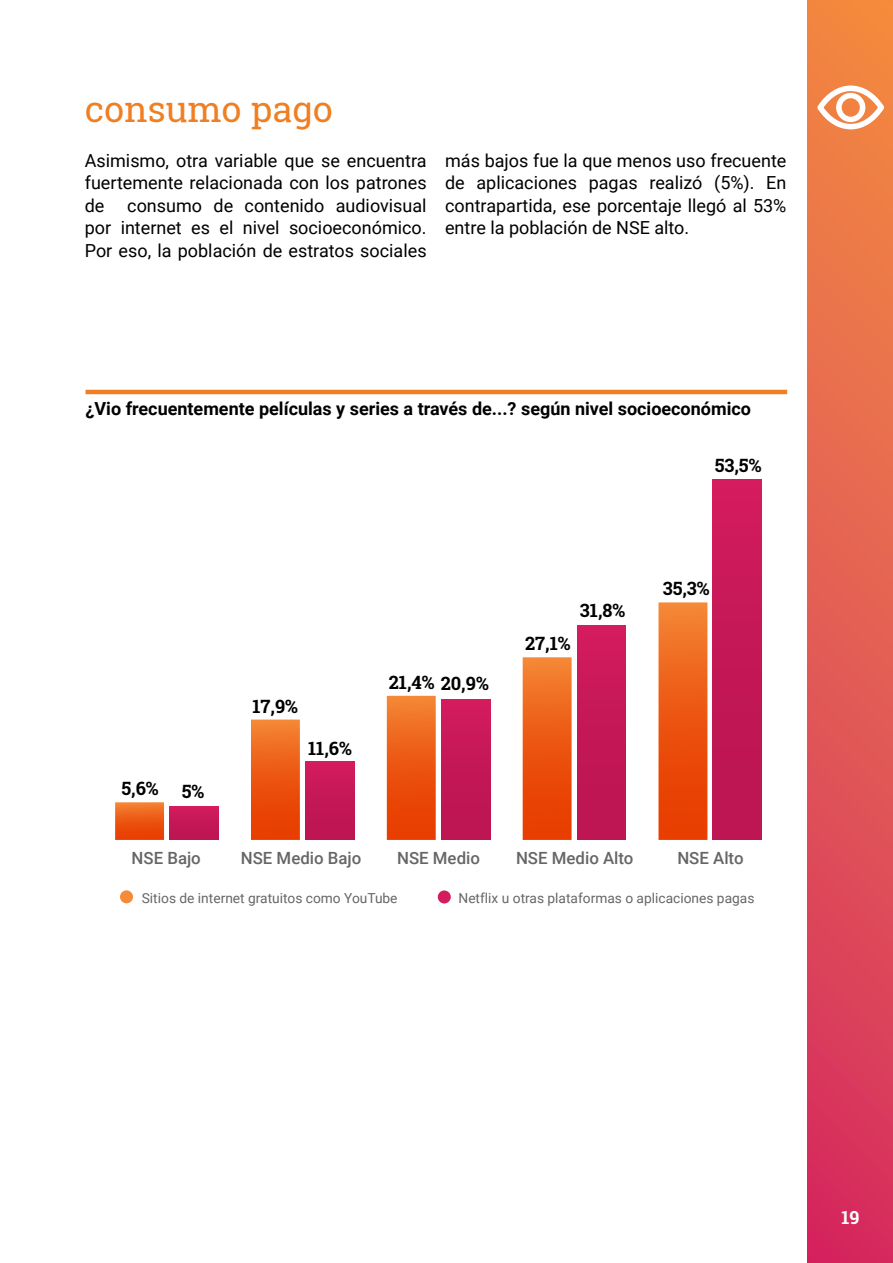
<style>
.page{position:relative;width:893px;height:1263px;background:#fff}
.page>*{position:absolute;margin:0;border:0;box-sizing:border-box;transform-origin:0 0}
.t1{font:36px "Roboto Slab";color:#ef7f22}
.t2{font:700 18.3px "Roboto Slab";color:#000}
.t3{font:700 18.3px "Gotham";color:#000}
.t4{font:18px/22.5px "Roboto";color:#000;text-align:justify}
.t5{font:700 18px "Roboto";color:#000}
.t6{font:700 18px "Roboto Slab";color:#fff}
.t7{font:500 16.8px "Roboto";color:#666}
.t8{font:13.8px "Roboto";color:#666}
</style>
<div class="page">
<svg style="left:808px;top:0;width:85px;height:1263px;background:#e35b52"></svg>
<svg style="left:817px;top:86px;width:67px;height:43px"></svg>
<svg style="left:808px;top:0;width:8px;height:2px"></svg>
<hr style="left:86px;top:390px;width:701px;height:4px;background:#ef7f22">
<div style="left:169px;top:806px;width:49px;height:34px;background:linear-gradient(to right,#c51856,#c51856)"></div>
<div style="left:305px;top:762px;width:49px;height:78px;background:linear-gradient(to right,#c51856,#c51856)"></div>
<div style="left:441px;top:699px;width:49px;height:141px;background:linear-gradient(to right,#c51856,#c51856)"></div>
<div style="left:577px;top:626px;width:49px;height:214px;background:linear-gradient(to right,#c51856,#c51856)"></div>
<div style="left:713px;top:479px;width:49px;height:361px;background:linear-gradient(to right,#c51856,#c51856)"></div>
<svg style="left:115px;top:802px;width:49px;height:38px;background:#ec5c17"></svg>
<svg style="left:251px;top:719px;width:49px;height:121px;background:#ec5a16"></svg>
<svg style="left:387px;top:696px;width:49px;height:144px;background:#ec5a15"></svg>
<svg style="left:523px;top:657px;width:49px;height:183px;background:#ec5b17"></svg>
<svg style="left:658px;top:602px;width:49px;height:238px;background:#ec5b17"></svg>
<div style="left:120px;top:890px;width:13px;height:13px;background:#f58b39;border-radius:50%"></div>
<div style="left:438px;top:890px;width:13px;height:13px;background:#d51c5e;border-radius:50%"></div>
<h1 class="t1" style="left:85px;top:84px;width:250px">consumo pago</h1>
<p class="t4" style="left:85px;top:148px;width:343px">Asimismo, otra variable que se encuentra fuertemente relacionada con los patrones de</p>
<p class="t4" style="left:85px;top:193px;width:343px;text-indent:42px">consumo de contenido audiovisual por internet es el nivel socioeconómico.<br>Por eso, la población de estratos sociales</p>
<p class="t4" style="left:445px;top:148px;width:343px">más bajos fue la que menos uso frecuente de aplicaciones pagas realizó (5%). En contrapartida, ese porcentaje llegó al 53% entre la población de NSE alto.</p>
<p class="t3" style="left:101px;top:395px;width:265px">según nivel socioeconómico</p>
<p class="t5" style="left:86px;top:396px;width:667px">¿Vio frecuentemente películas y series a través de...? según nivel socioeconómico</p>
<p class="t2" style="left:715px;top:453px;width:48px">53,5%</p>
<p class="t2" style="left:121px;top:776px;width:39px">5,6%</p>
<p class="t2" style="left:182px;top:779px;width:24px">5%</p>
<p class="t2" style="left:252px;top:693px;width:47px">17,9%</p>
<p class="t2" style="left:308px;top:735px;width:45px">11,6%</p>
<p class="t2" style="left:389px;top:671px;width:102px">21,4% 20,9%</p>
<p class="t2" style="left:525px;top:630px;width:47px">27,1%</p>
<p class="t2" style="left:580px;top:598px;width:47px">31,8%</p>
<p class="t2" style="left:663px;top:576px;width:49px">35,3%</p>
<p class="t7" style="left:132px;top:846px;width:71px">NSE Bajo</p>
<p class="t7" style="left:241px;top:846px;width:122px">NSE Medio Bajo</p>
<p class="t7" style="left:397px;top:846px;width:84px">NSE Medio</p>
<p class="t7" style="left:516px;top:846px;width:119px">NSE Medio Alto</p>
<p class="t7" style="left:677px;top:846px;width:68px">NSE Alto</p>
<p class="t8" style="left:142px;top:888px;width:257px">Sitios de internet gratuitos como YouTube</p>
<p class="t8" style="left:459px;top:888px;width:297px">Netflix u otras plataformas o aplicaciones pagas</p>
<p class="t6" style="left:841px;top:1205px;width:19px">19</p>
</div>
